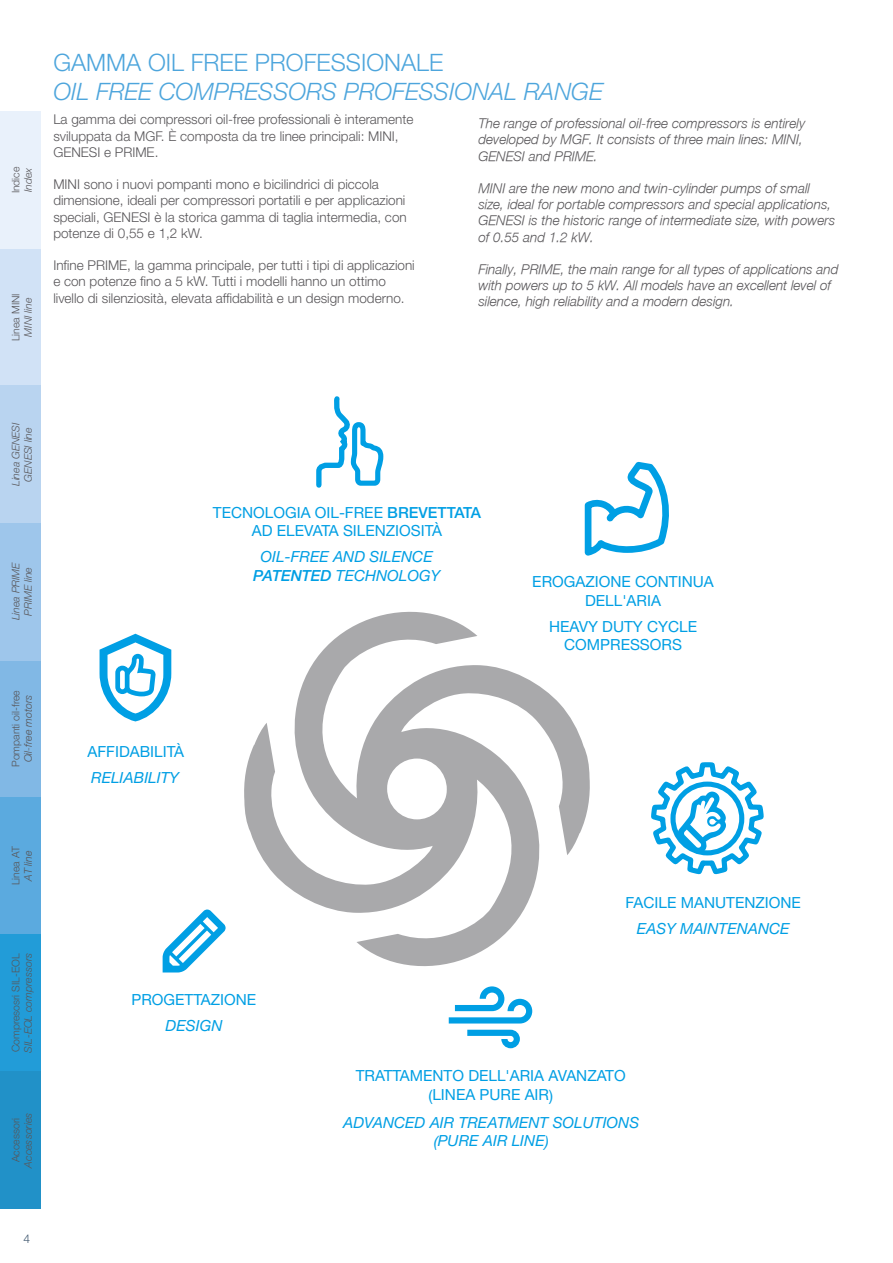
<style>
.page{position:relative;width:893px;height:1263px;background:#fff}
.page>*{position:absolute;margin:0;border:0;box-sizing:border-box;transform-origin:0 0}
.TITOLO_MACROCAT_ENG{font:italic 300 24px "Helvetica Neue LT Std";color:#4da5dc}
.TITOLO_MACROCAT_ITA{font:300 24px "Helvetica Neue LT Std";color:#4da5dc}
.t1{font:15.3px/18.5px "Helvetica Neue LT Std";color:#009fe4;text-align:center}
.t2{font:italic 15.3px/18.5px "Helvetica Neue LT Std";color:#009fe4;text-align:center}
.t3{font:300 13.5px/16.2px "Helvetica Neue LT Std";color:#585659}
.t4{font:italic 300 13.5px/16.2px "Helvetica Neue 45";color:#585659}
.t5{font:300 12px "Helvetica Neue LT Std";color:#415970}
.t6{font:italic 300 10.5px/12.6px "Helvetica Neue LT Std";color:#585659;text-align:center}
.t7{font:300 10.5px "Helvetica Neue LT Std";color:#585659}
.t8{font:italic 300 10.5px "Helvetica Neue 45";color:#585659}
.s1{font-weight:500}
</style>
<div class="page">
<div style="left:0;top:249px;width:40px;height:137px;background:#d1e2f6"></div>
<div style="left:0;top:111px;width:40px;height:137px;background:#e9f1fb"></div>
<div style="left:0;top:660px;width:40px;height:137px;background:#81b8e5"></div>
<div style="left:0;top:386px;width:40px;height:137px;background:#b9d4f0"></div>
<div style="left:0;top:797px;width:40px;height:137px;background:#5baadf"></div>
<div style="left:0;top:523px;width:40px;height:137px;background:#9ec6eb"></div>
<div style="left:0;top:934px;width:40px;height:137px;background:#229cd8"></div>
<div style="left:0;top:1072px;width:40px;height:137px;background:#2191c8"></div>
<svg style="left:244px;top:611px;width:346px;height:356px"></svg>
<svg style="left:163px;top:909px;width:63px;height:63px"></svg>
<svg style="left:651px;top:762px;width:113px;height:113px"></svg>
<svg style="left:100px;top:634px;width:71px;height:87px"></svg>
<svg style="left:449px;top:986px;width:83px;height:62px"></svg>
<svg style="left:584px;top:461px;width:85px;height:95px"></svg>
<svg style="left:316px;top:396px;width:68px;height:92px"></svg>
<p class="t7" style="left:9px;top:193px;width:28px;rotate:-90deg">Indice</p>
<p class="t6" style="left:22px;top:192px;width:27px;rotate:-90deg">Index</p>
<p class="t7" style="left:9px;top:341px;width:49px;rotate:-90deg">Linea MINI</p>
<p class="t6" style="left:22px;top:337px;width:40px;rotate:-90deg">MINI line</p>
<p class="TITOLO_MACROCAT_ITA" style="left:53px;top:48px;width:391px">GAMMA OIL FREE PROFESSIONALE</p>
<p class="TITOLO_MACROCAT_ENG" style="left:53px;top:77px;width:551px">OIL FREE COMPRESSORS PROFESSIONAL RANGE</p>
<p class="t3" style="left:53px;top:111px;width:362px">La gamma dei compressori oil-free professionali è interamente sviluppata da MGF. È composta da tre linee principali: MINI,<br>GENESI e PRIME.</p>
<p class="t3" style="left:53px;top:176px;width:355px">MINI sono i nuovi pompanti mono e bicilindrici di piccola dimensione, ideali per compressori portatili e per applicazioni speciali, GENESI è la storica gamma di taglia intermedia, con potenze di 0,55 e 1,2 kW.</p>
<p class="t3" style="left:53px;top:257px;width:363px">Infine PRIME, la gamma principale, per tutti i tipi di applicazioni e con potenze fino a 5 kW. Tutti i modelli hanno un ottimo livello di silenziosità, elevata affidabilità e un design moderno.</p>
<p class="t4" style="left:478px;top:115px;width:328px">The range of professional oil-free compressors is entirely developed by MGF. It consists of three main lines: MINI,<br>GENESI and PRIME.</p>
<p class="t4" style="left:478px;top:180px;width:358px">MINI are the new mono and twin-cylinder pumps of small size, ideal for portable compressors and special applications, GENESI is the historic range of intermediate size, with powers of 0.55 and 1.2 kW.</p>
<p class="t4" style="left:478px;top:261px;width:362px">Finally, PRIME, the main range for all types of applications and with powers up to 5 kW. All models have an excellent level of silence, high reliability and a modern design.</p>
<p class="t6" style="left:9px;top:486px;width:65px;rotate:-90deg">Linea GENESI<br>GENESI line</p>
<p class="t6" style="left:9px;top:620px;width:60px;rotate:-90deg">Linea PRIME<br>PRIME line</p>
<p class="t7" style="left:9px;top:767px;width:78px;rotate:-90deg">Pompanti oil-free</p>
<p class="t8" style="left:22px;top:762px;width:69px;rotate:-90deg">Oil-free motors</p>
<p class="t7" style="left:9px;top:885px;width:40px;rotate:-90deg">Linea AT</p>
<p class="t8" style="left:22px;top:881px;width:32px;rotate:-90deg">AT line</p>
<p class="t7" style="left:9px;top:1052px;width:100px;rotate:-90deg">Compresosri SIL-EOL</p>
<p class="t6" style="left:22px;top:1053px;width:101px;rotate:-90deg">SIL-EOL compressors</p>
<p class="t7" style="left:9px;top:1162px;width:46px;rotate:-90deg">Accessori</p>
<p class="t6" style="left:22px;top:1167px;width:56px;rotate:-90deg">Accessories</p>
<p class="t5" style="left:24px;top:1231px;width:8px">4</p>
<p class="t1" style="left:213px;top:503px;width:270px">TECNOLOGIA OIL-FREE <span class="s1">BREVETTATA<br></span>AD ELEVATA SILENZIOSITÀ</p>
<p class="t1" style="left:87px;top:742px;width:98px">AFFIDABILITÀ</p>
<p class="t2" style="left:91px;top:768px;width:89px">RELIABILITY</p>
<p class="t2" style="left:253px;top:547px;width:188px">OIL-FREE AND SILENCE<br><span class="s1">PATENTED</span> TECHNOLOGY</p>
<p class="t1" style="left:131px;top:990px;width:126px">PROGETTAZIONE</p>
<p class="t2" style="left:166px;top:1016px;width:58px">DESIGN</p>
<p class="t1" style="left:532px;top:572px;width:183px">EROGAZIONE CONTINUA<br>DELL'ARIA</p>
<p class="t1" style="left:549px;top:617px;width:150px">HEAVY DUTY CYCLE<br>COMPRESSORS</p>
<p class="t1" style="left:626px;top:893px;width:177px">FACILE MANUTENZIONE</p>
<p class="t2" style="left:637px;top:919px;width:154px">EASY MAINTENANCE</p>
<p class="t1" style="left:356px;top:1066px;width:271px">TRATTAMENTO DELL'ARIA AVANZATO (LINEA PURE AIR)</p>
<p class="t2" style="left:343px;top:1113px;width:298px">ADVANCED AIR TREATMENT SOLUTIONS (PURE AIR LINE)</p>
</div>
